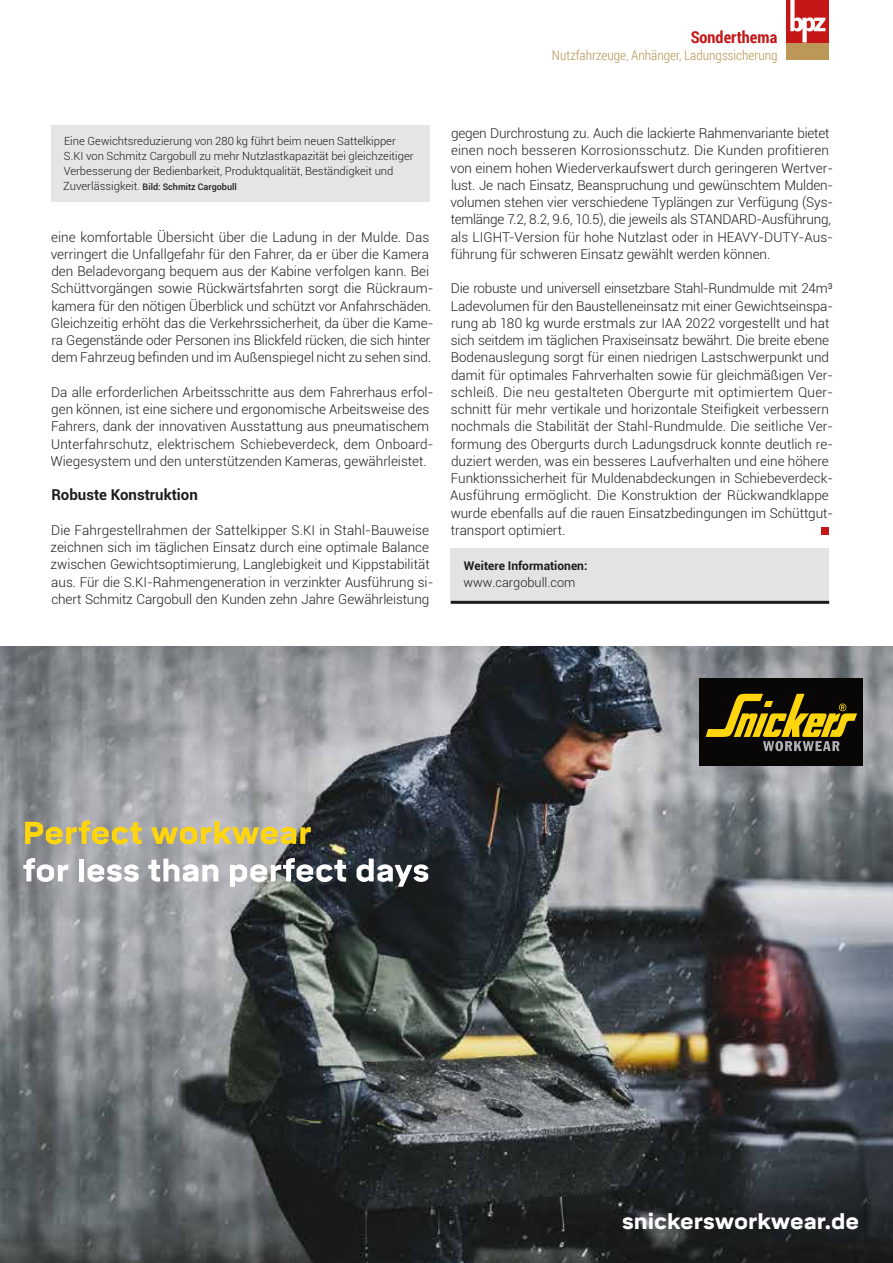
<style>
.page{position:relative;width:893px;height:1263px;background:#fff}
.page>*{position:absolute;margin:0;border:0;box-sizing:border-box;transform-origin:0 0}
.t1{font:900 21.6px "Mikro";color:#fff}
.t2{font:700 16.5px "Roboto Condensed";color:#c51718}
.t3{font:700 15px "Roboto";color:#1d1d1b}
.t4{font:300 13.5px/17.2px "Roboto";color:#1d1d1b}
.t5{font:300 13.5px "Roboto Condensed";color:#bc9758}
.t6{font:300 12.75px "Roboto";color:#1d1d1b}
.t7{font:700 12px "Roboto";color:#1d1d1b}
.t8{font:300 11.25px/15px "Roboto";color:#1d1d1b}
.t9{font:500 9px "Roboto";color:#1d1d1b}
.s1{font-weight:300;font-size:11.25px}
</style>
<div class="page">
<div style="left:821px;top:527px;width:8px;height:8px;background:#c51718"></div>
<div style="left:451px;top:548px;width:378px;height:54px;background:#e3e3e3"></div>
<hr style="left:451px;top:601px;width:378px;height:3px;background:#1d1d1b">
<div style="left:51px;top:125px;width:378px;height:77px;background:#e3e3e3"></div>
<div style="left:787px;top:43px;width:42px;height:17px;background:#bc9758"></div>
<div style="left:787px;top:0;width:42px;height:43px;background:#c51718"></div>
<svg style="left:790px;top:0;width:35px;height:43px"></svg>
<img style="left:0;top:646px;width:893px;height:617px">
<div style="left:699px;top:678px;width:164px;height:88px;background:#080705"></div>
<svg style="left:706px;top:694px;width:151px;height:57px"></svg>
<svg style="left:25px;top:820px;width:117px;height:24px;background:#c8b662"></svg>
<svg style="left:151px;top:821px;width:160px;height:23px;background:#cbba67"></svg>
<svg style="left:23px;top:858px;width:45px;height:24px"></svg>
<div style="left:79px;top:858px;width:5px;height:23px;background:#fff"></div>
<svg style="left:88px;top:864px;width:51px;height:18px"></svg>
<svg style="left:148px;top:858px;width:70px;height:24px"></svg>
<svg style="left:230px;top:858px;width:116px;height:29px"></svg>
<svg style="left:357px;top:858px;width:71px;height:29px"></svg>
<p class="t2" style="left:691px;top:25px;width:88px">Sonderthema</p>
<p class="t5" style="left:552px;top:45px;width:227px">Nutzfahrzeuge, Anhänger, Ladungssicherung</p>
<p class="t8" style="left:64px;top:133px;width:351px">Eine Gewichtsreduzierung von 280 kg führt beim neuen Sattelkipper<br>S.KI von Schmitz Cargobull zu mehr Nutzlastkapazität bei gleichzeitiger<br>Verbesserung der Bedienbarkeit, Produktqualität, Beständigkeit und</p>
<p class="t9" style="left:63px;top:180px;width:175px"><span class="s1">Zuverlässigkeit.</span> Bild: Schmitz Cargobull</p>
<p class="t4" style="left:51px;top:228px;width:384px">eine komfortable Übersicht über die Ladung in der Mulde. Das verringert die Unfallgefahr für den Fahrer, da er über die Kamera den Beladevorgang bequem aus der Kabine verfolgen kann. Bei Schüttvorgängen sowie Rückwärtsfahrten sorgt die Rückraum&shy;kamera für den nötigen Überblick und schützt vor Anfahrschäden.<br>Gleichzeitig erhöht das die Verkehrssicherheit, da über die Kame&shy;ra Gegenstände oder Personen ins Blickfeld rücken, die sich hinter dem Fahrzeug befinden und im Außenspiegel nicht zu sehen sind.</p>
<p class="t4" style="left:51px;top:383px;width:384px">Da alle erforderlichen Arbeitsschritte aus dem Fahrerhaus erfol&shy;gen können, ist eine sichere und ergonomische Arbeitsweise des Fahrers, dank der innovativen Ausstattung aus pneumatischem Unterfahrschutz, elektrischem Schiebeverdeck, dem Onboard-Wiegesystem und den unterstützenden Kameras, gewährleistet.</p>
<p class="t3" style="left:51px;top:484px;width:148px">Robuste Konstruktion</p>
<p class="t4" style="left:51px;top:521px;width:384px">Die Fahrgestellrahmen der Sattelkipper S.KI in Stahl-Bauweise zeichnen sich im täglichen Einsatz durch eine optimale Balance zwischen Gewichtsoptimierung, Langlebigkeit und Kippstabilität aus. Für die S.KI-Rahmengeneration in verzinkter Ausführung si&shy;chert Schmitz Cargobull den Kunden zehn Jahre Gewährleistung</p>
<p class="t4" style="left:450px;top:124px;width:384px">gegen Durchrostung zu. Auch die lackierte Rahmenvariante bietet einen noch besseren Korrosionsschutz. Die Kunden profitieren von einem hohen Wiederverkaufswert durch geringeren Wertver&shy;lust. Je nach Einsatz, Beanspruchung und gewünschtem Mulden&shy;volumen stehen vier verschiedene Typlängen zur Verfügung (Sys&shy;temlänge 7.2, 8.2, 9.6, 10.5), die jeweils als STANDARD-Ausführung, als LIGHT-Version für hohe Nutzlast oder in HEAVY-DUTY-Aus&shy;führung für schweren Einsatz gewählt werden können.</p>
<p class="t4" style="left:450px;top:279px;width:384px">Die robuste und universell einsetzbare Stahl-Rundmulde mit 24m³<br>Ladevolumen für den Baustelleneinsatz mit einer Gewichtseinspa&shy;rung ab 180 kg wurde erstmals zur IAA 2022 vorgestellt und hat sich seitdem im täglichen Praxiseinsatz bewährt. Die breite ebene Bodenauslegung sorgt für einen niedrigen Lastschwerpunkt und damit für optimales Fahrverhalten sowie für gleichmäßigen Ver&shy;schleiß. Die neu gestalteten Obergurte mit optimiertem Quer&shy;schnitt für mehr vertikale und horizontale Steifigkeit verbessern nochmals die Stabilität der Stahl-Rundmulde. Die seitliche Ver&shy;formung des Obergurts durch Ladungsdruck konnte deutlich re&shy;duziert werden, was ein besseres Laufverhalten und eine höhere Funktionssicherheit für Muldenabdeckungen in Schiebeverdeck-Ausführung ermöglicht. Die Konstruktion der Rückwandklappe wurde ebenfalls auf die rauen Einsatzbedingungen im Schüttgut&shy;transport optimiert.</p>
<p class="t7" style="left:464px;top:557px;width:125px">Weitere Informationen:</p>
<p class="t6" style="left:463px;top:574px;width:113px">www.cargobull.com</p>
<h1 class="t1" style="left:622px;top:1209px;width:238px">snickersworkwear.de</h1>
</div>
